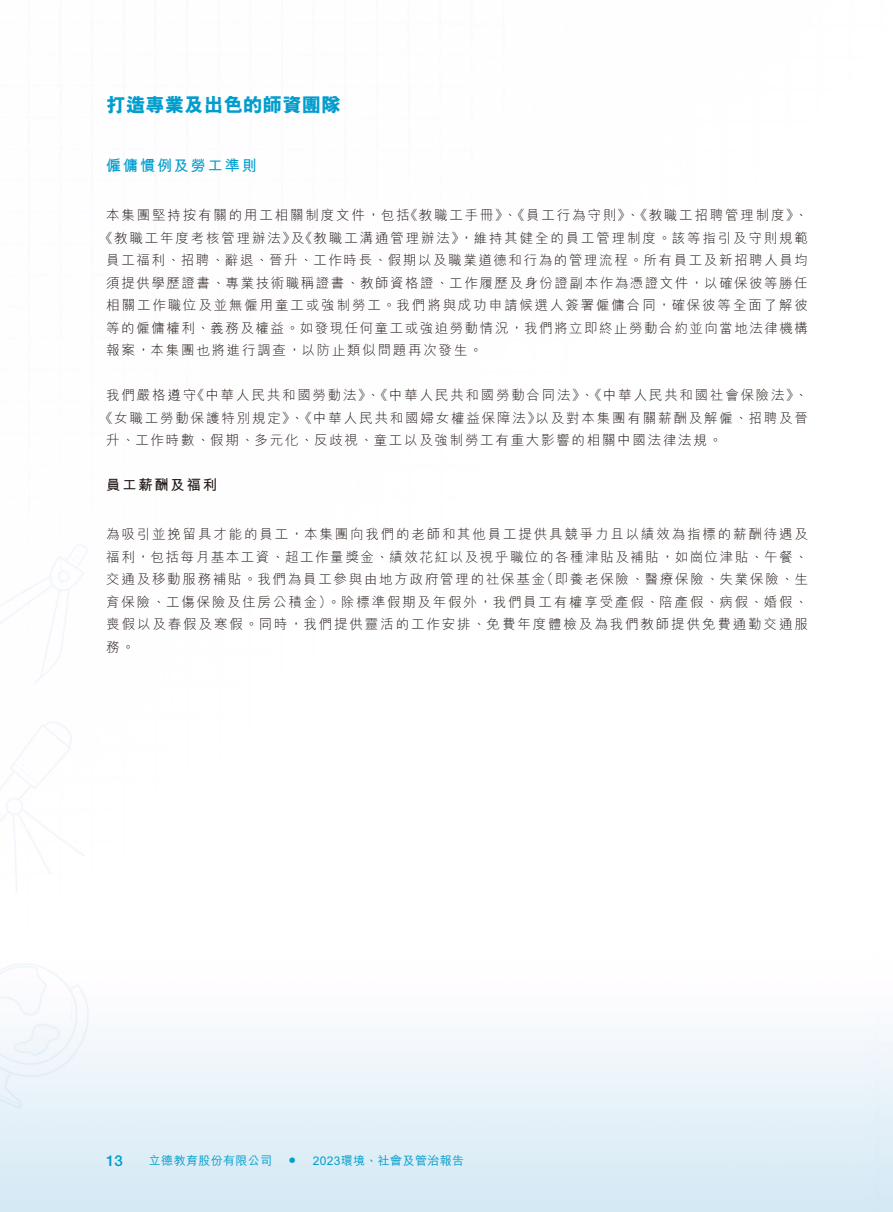
<style>
.page{position:relative;width:893px;height:1212px;background:#fff}
.page>*{position:absolute;margin:0;border:0;box-sizing:border-box;transform-origin:0 0}
.t1{font:800 19.5px "M Hei HK";letter-spacing:.005em;color:#009dcd}
.t2{font:700 15px "M Hei HK";letter-spacing:.13em;color:#009dcd}
.t3{font:500 15px "Helvetica Neue LT Std";color:#009dcd}
.t4{font:500 15px "M Hei HK";color:#009dcd}
.t5{font:700 14.25px "M Hei HK";letter-spacing:.13em;color:#231916}
.t6{font:300 13.5px/22.5px "M Hei HK";letter-spacing:.13em;color:#231916}
.t7{font:500 12px "M Hei HK";letter-spacing:.03em;color:#009dcd}
</style>
<div class="page">
<h1 class="t1" style="left:106px;top:95px;width:236px">打造專業及出色的師資團隊</h1>
<p class="t2" style="left:106px;top:154px;width:152px">僱傭慣例及勞工準則</p>
<p class="t6" style="left:106px;top:204px;width:305px">本集團堅持按有關的用工相關制度文件，包括</p>
<p class="t6" style="left:404px;top:204px;width:396px">《教職工手冊》、《員工行為守則》、《教職工招聘管理制度《</p>
<p class="t6" style="left:794px;top:204px;width:15px">、</p>
<p class="t6" style="left:100px;top:226px;width:366px">《教職工年度考核管理辦法》《教職工溝通管理辦法》</p>
<p class="t6" style="left:460px;top:226px;width:350px">，維持其健全的員工管理制度。該等指引及守則規範</p>
<p class="t6" style="left:106px;top:226px;width:703px;text-indent:184px">及<br>員工福利、招聘、辭退、晉升、工作時長、假期以及職業道德和行為的管理流程。所有員工及新招聘人員均須提供學歷證書、專業技術職稱證書、教師資格證、工作履歷及身份證副本作為憑證文件，以確保彼等勝任相關工作職位及並無僱用童工或強制勞工。我們將與成功申請候選人簽署僱傭合同，確保彼等全面了解彼等的僱傭權利、義務及權益。如發現任何童工或強迫勞動情況，我們將立即終止勞動合約並向當地法律機構報案，本集團也將進行調查，以防止類似問題再次發生。</p>
<p class="t6" style="left:794px;top:384px;width:15px">、</p>
<p class="t6" style="left:191px;top:384px;width:610px">《中華人民共和國勞動法》、《中華人民共和國勞動合同法》、《中華人民共和國社會保險法《</p>
<p class="t6" style="left:106px;top:384px;width:91px">我們嚴格遵守</p>
<p class="t6" style="left:106px;top:406px;width:617px;text-indent:-7px">《女職工勞動保護特別規定》、《中華人民共和國婦女權益保障法》<br>升、工作時數、假期、多元化、反歧視、童工以及強制勞工有重大影響的相關中國法律法規。</p>
<p class="t5" style="left:106px;top:474px;width:112px">員工薪酬及福利</p>
<p class="t6" style="left:106px;top:523px;width:703px;text-align:right">為吸引並挽留具才能的員工，本集團向我們的老師和其他員工提供具競爭力且以績效為指標的薪酬待遇及福利，包括每月基本工資、超工作量獎金、績效花紅以及視乎職位的各種津貼及補貼，如崗位津貼、午餐、（即養老保險、醫療保險、失業保險、生</p>
<p class="t6" style="left:535px;top:406px;width:274px">以及對本集團有關薪酬及解僱、招聘及晉</p>
<p class="t6" style="left:106px;top:568px;width:703px">交通及移動服務補貼。我們為員工參與由地方政府管理的社保基金<br>育保險、工傷保險及住房公積金）。除標準假期及年假外，我們員工有權享受產假、陪產假、病假、婚假、喪假以及春假及寒假。同時，我們提供靈活的工作安排、免費年度體檢及為我們教師提供免費通勤交通服務。</p>
<p class="t3" style="left:106px;top:1151px;width:18px">13</p>
<p class="t7" style="left:149px;top:1151px;width:125px">立德教育股份有限公司</p>
<p class="t4" style="left:285px;top:1149px;width:16px">•</p>
<p class="t7" style="left:313px;top:1151px;width:153px">2023環境、社會及管治報告</p>
</div>
